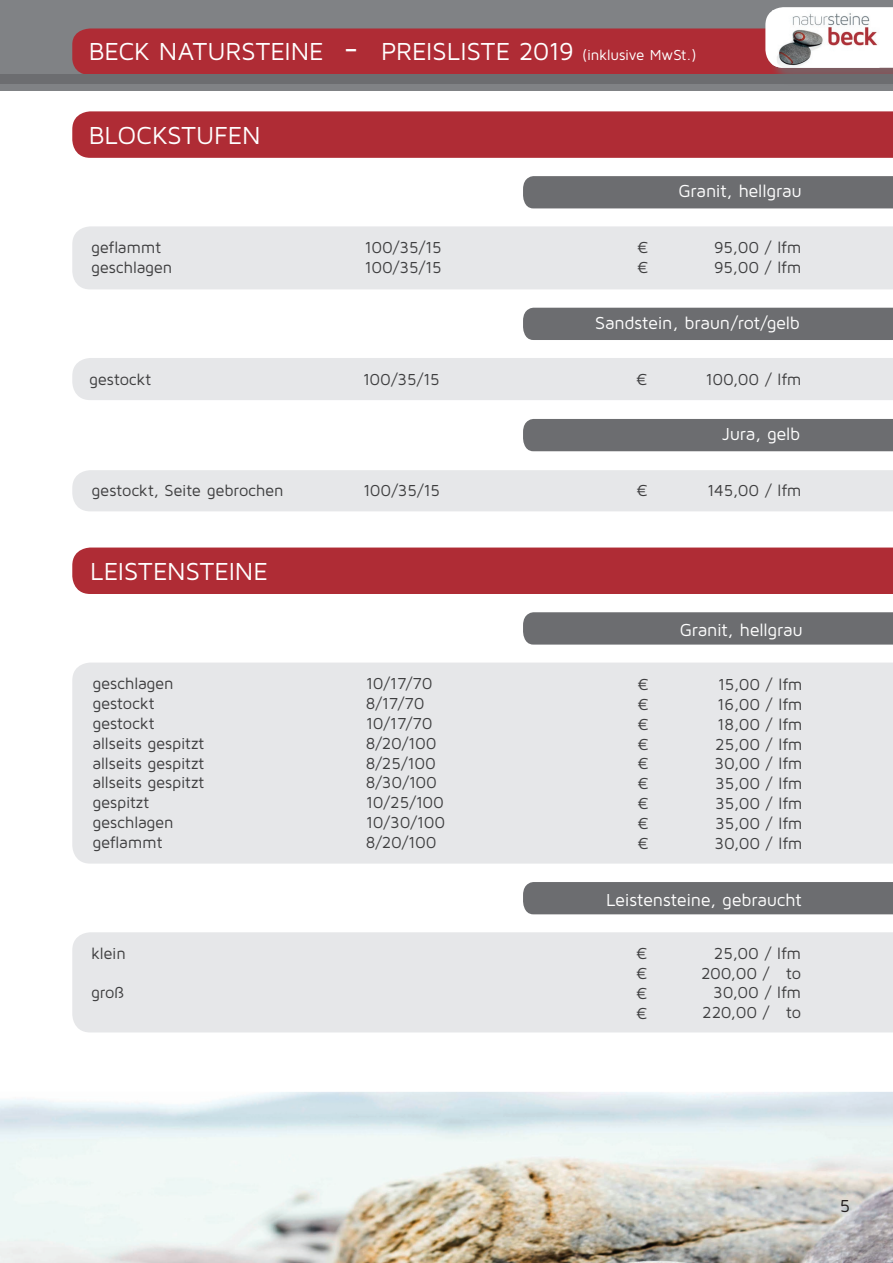
<style>
.page{position:relative;width:893px;height:1263px;background:#fff}
.page>*{position:absolute;margin:0;border:0;box-sizing:border-box;transform-origin:0 0}
.t1{font:25.5px "Maven Pro";letter-spacing:-.005em;color:#fff}
.t2{font:18px "Maven Pro";letter-spacing:-.01em;color:#fff}
.t3{font:18px "Maven Pro";letter-spacing:-.03em;color:#fff}
.t4{font:18px "Maven Pro";color:#231f20}
.t5{font:16.5px/19.8px "Maven Pro";letter-spacing:-.01em;color:#3e3e3f}
.s1{font-size:33px}
.s2{font-size:15px}
</style>
<div class="page">
<img style="left:0;top:1092px;width:893px;height:171px">
<div style="left:0;top:0;width:893px;height:91px;background:#808285"></div>
<div style="left:768px;top:9px;width:125px;height:78px;background:#6c6d70;opacity:.75"></div>
<svg style="left:72px;top:7px;width:821px;height:67px"></svg>
<img style="left:772px;top:10px;width:107px;height:58px">
<div style="left:0;top:74px;width:893px;height:9px;background:#6c6d70"></div>
<div style="left:72px;top:111px;width:821px;height:47px;background:#af2c35"></div>
<div style="left:72px;top:226px;width:821px;height:63px;background:#e6e7e9"></div>
<div style="left:523px;top:176px;width:370px;height:32px;background:#6c6d70"></div>
<div style="left:72px;top:358px;width:821px;height:42px;background:#e6e7e9"></div>
<div style="left:523px;top:308px;width:370px;height:32px;background:#6c6d70"></div>
<div style="left:72px;top:470px;width:821px;height:41px;background:#e6e7e9"></div>
<div style="left:523px;top:419px;width:370px;height:32px;background:#6c6d70"></div>
<div style="left:72px;top:547px;width:821px;height:47px;background:#af2c35"></div>
<div style="left:72px;top:662px;width:821px;height:202px;background:#e6e7e9"></div>
<div style="left:523px;top:612px;width:370px;height:33px;background:#6c6d70"></div>
<div style="left:72px;top:932px;width:821px;height:100px;background:#e6e7e9"></div>
<div style="left:523px;top:882px;width:370px;height:32px;background:#6c6d70"></div>
<h1 class="t1" style="left:89px;top:35px;width:609px">BECK NATURSTEINE <span class="s1">-</span> PREISLISTE 2019 <span class="s2">(inklusive MwSt.)</span></h1>
<h1 class="t1" style="left:89px;top:119px;width:173px">BLOCKSTUFEN</h1>
<p class="t2" style="left:678px;top:180px;width:125px">Granit, hellgrau</p>
<p class="t5" style="left:91px;top:237px;width:83px">geflammt geschlagen</p>
<p class="t5" style="left:365px;top:237px;width:79px">100/35/15<br>100/35/15</p>
<p class="t5" style="left:637px;top:237px;width:13px">€ €</p>
<p class="t5" style="left:714px;top:237px;width:89px">95,00 / lfm<br>95,00 / lfm</p>
<p class="t2" style="left:595px;top:311px;width:207px">Sandstein, braun/rot/gelb</p>
<p class="t5" style="left:89px;top:369px;width:64px">gestockt</p>
<p class="t5" style="left:363px;top:369px;width:79px">100/35/15</p>
<p class="t5" style="left:636px;top:369px;width:13px">€</p>
<p class="t5" style="left:705px;top:368px;width:98px">100,00 / lfm</p>
<p class="t3" style="left:722px;top:423px;width:80px">Jura, gelb</p>
<p class="t5" style="left:92px;top:480px;width:194px">gestockt, Seite gebrochen</p>
<p class="t5" style="left:363px;top:480px;width:79px">100/35/15</p>
<p class="t5" style="left:636px;top:480px;width:13px">€</p>
<p class="t5" style="left:707px;top:480px;width:96px">145,00 / lfm</p>
<h1 class="t1" style="left:90px;top:556px;width:179px">LEISTENSTEINE</h1>
<p class="t2" style="left:680px;top:619px;width:125px">Granit, hellgrau</p>
<p class="t5" style="left:92px;top:673px;width:114px">geschlagen gestockt gestockt allseits gespitzt allseits gespitzt allseits gespitzt gespitzt geschlagen geflammt</p>
<p class="t5" style="left:366px;top:673px;width:81px">10/17/70<br>8/17/70<br>10/17/70<br>8/20/100<br>8/25/100<br>8/30/100<br>10/25/100<br>10/30/100<br>8/20/100</p>
<p class="t5" style="left:637px;top:674px;width:13px;text-align:justify">€ € € € € € € € €</p>
<p class="t5" style="left:714px;top:674px;width:90px;text-align:justify">15,00 / lfm 16,00 / lfm 18,00 / lfm 25,00 / lfm 30,00 / lfm 35,00 / lfm 35,00 / lfm 35,00 / lfm 30,00 / lfm</p>
<p class="t2" style="left:606px;top:889px;width:197px">Leistensteine, gebraucht</p>
<p class="t5" style="left:91px;top:943px;width:36px">klein</p>
<p class="t5" style="left:91px;top:982px;width:35px">groß</p>
<p class="t5" style="left:636px;top:943px;width:13px;text-align:justify">€ € € €</p>
<p class="t5" style="left:701px;top:943px;width:102px;text-align:right">25,00 / lfm<br>200,00 / to<br>30,00 / lfm<br>220,00 / to</p>
<p class="t4" style="left:840px;top:1195px;width:12px">5</p>
</div>
